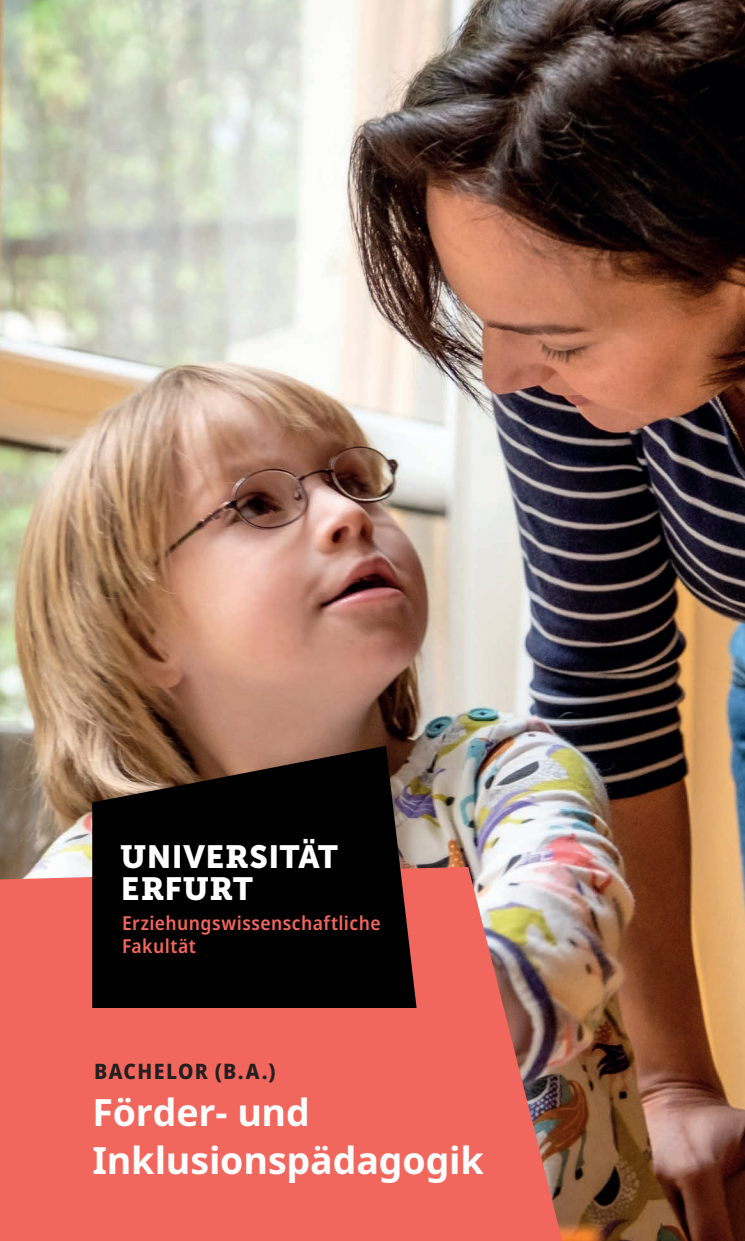
<style>
.page{position:relative;width:745px;height:1241px;background:#fff}
.page>*{position:absolute;margin:0;border:0;box-sizing:border-box;transform-origin:0 0}
.t1{font:700 37.5px/47.5px "Noto Sans";letter-spacing:-.005em;color:#fff}
.t2{font:32px/32px "Museo Sans 900";letter-spacing:.015em;color:#fff}
.t3{font:800 semi-condensed 21.25px "Noto Sans";letter-spacing:.06em;color:#231f20}
.t4{font:600 semi-condensed 19.25px/22.8px "Noto Sans";letter-spacing:.025em;color:#f1665d}
.s1{font-family:"Museo Slab 900"}
</style>
<div class="page">
<img style="left:0;top:0;width:744px;height:1240px">
<svg style="left:0;top:866px;width:562px;height:374px;background:#e76a61"></svg>
<svg style="left:92px;top:745px;width:324px;height:262px;background:#160f0c"></svg>
<h2 class="t2" style="left:120px;top:840px;width:219px"><span class="s1">U</span>NIVE<span class="s1">R</span>SITÄT<br>E<span class="s1">R</span>F<span class="s1">UR</span>T</h2>
<p class="t4" style="left:122px;top:911px;width:260px">Erziehungswissenschaftliche<br>Fakultät</p>
<p class="t3" style="left:94px;top:1055px;width:183px">BACHELOR (B.A.)</p>
<h1 class="t1" style="left:92px;top:1089px;width:392px">Förder- und<br>Inklusionspädagogik</h1>
</div>
